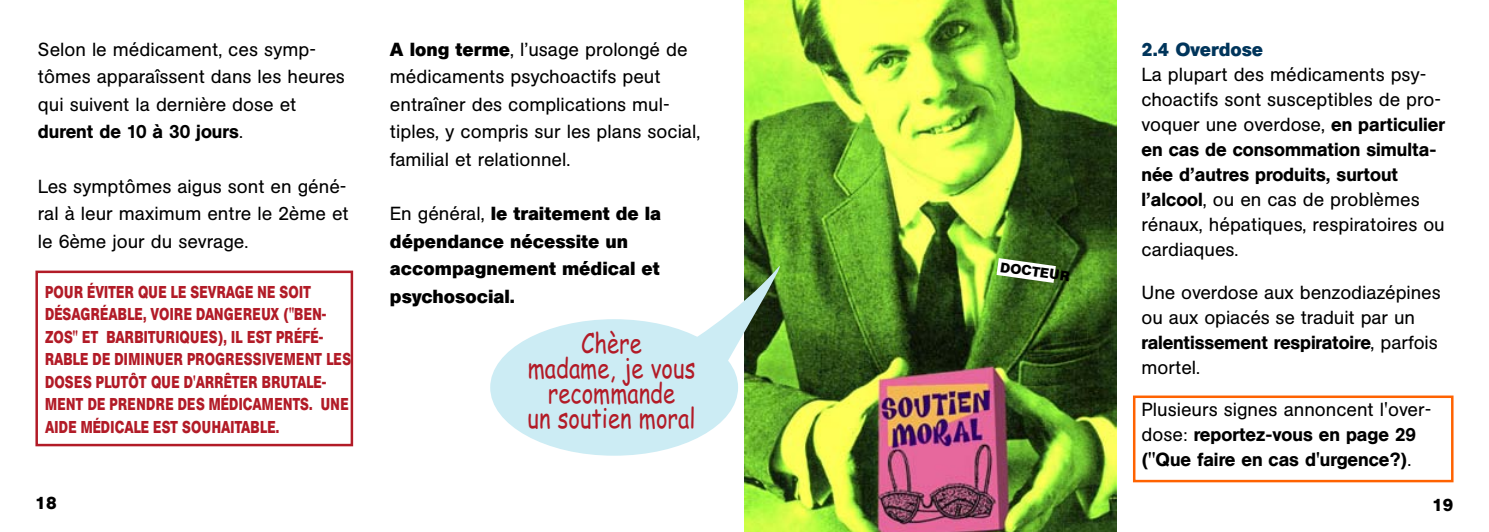
<style>
.page{position:relative;width:1489px;height:532px;background:#fff}
.page>*{position:absolute;margin:0;border:0;box-sizing:border-box;transform-origin:0 0}
.t1{font:27.5px/25px "Comic Sans MS";color:#b21b27;text-align:center;scale:.8 1}
.t2{font:18.75px/25px "AG Buch BQ";color:#000}
.t3{font:500 18.75px/25px "AG Buch BQ";color:#000}
.t4{font:700 18.75px/27.5px "AG Buch BQ";color:#000}
.t5{font:700 17.5px "AG Buch BQ";color:#000}
.t6{font:700 17px/22.5px "AG Buch BQ";letter-spacing:.02em;color:#b21b27;scale:.75 1}
.t7{font:700 13.75px "AG Buch BQ";color:#000}
.s1{font-weight:500}
.s2{font-weight:700}
.s3{font-weight:400}
.s4{font-weight:700;color:#00355b}
</style>
<div class="page">
<div style="left:35px;top:270px;width:318px;height:176px;border:2px solid #b21b27"></div>
<img style="left:744px;top:0;width:372px;height:531px">
<div style="left:490px;top:319px;width:248px;height:136px;background:#ccecf4;border-radius:50%"></div>
<svg style="left:672px;top:250px;width:120px;height:127px"></svg>
<svg style="left:996px;top:258px;width:59px;height:25px"></svg>
<div style="left:1132px;top:395px;width:321px;height:87px;border:2px solid #ff6200"></div>
<p class="t2" style="left:38px;top:35px;width:308px;line-height:27.5px">Selon le médicament, ces symp&shy;tômes apparaîssent dans les heures qui suivent la dernière dose et <span class="s1">durent de 10 à 30 jours</span>.</p>
<p class="t2" style="left:38px;top:172px;width:312px;line-height:27.5px">Les symptômes aigus sont en géné&shy;ral à leur maximum entre le 2ème et le 6ème jour du sevrage.</p>
<p class="t6" style="left:45px;top:280px;width:409px">POUR ÉVITER QUE LE SEVRAGE NE SOIT DÉSAGRÉABLE, VOIRE DANGEREUX ("BEN-ZOS" ET BARBITURIQUES), IL EST PRÉFÉ-RABLE DE DIMINUER PROGRESSIVEMENT LES DOSES PLUTÔT QUE D'ARRÊTER BRUTALE-MENT DE PRENDRE DES MÉDICAMENTS. UNE AIDE MÉDICALE EST SOUHAITABLE.</p>
<p class="t2" style="left:390px;top:35px;width:312px;line-height:27.5px"><span class="s2">A long terme</span>, l’usage prolongé de médicaments psychoactifs peut entraîner des complications mul&shy;tiples, y compris sur les plans social, familial et relationnel.</p>
<p class="t4" style="left:390px;top:200px;width:273px"><span class="s3">En général,</span> le traitement de la dépendance nécessite un accompagnement médical et psychosocial.</p>
<p class="t1" style="left:527px;top:331px;width:211px">Chère<br>madame, je vous recommande<br>un soutien moral</p>
<p class="t7" style="left:1001px;top:259px;width:71px;rotate:8deg">DOCTEUR</p>
<p class="t2" style="left:1141px;top:37px;width:305px"><span class="s4">2.4 Overdose<br></span>La plupart des médicaments psy&shy;choactifs sont susceptibles de pro&shy;voquer une overdose, <span class="s1">en particulier en cas de consommation simulta&shy;née d’autres produits, surtout l’alcool</span>, ou en cas de problèmes rénaux, hépatiques, respiratoires ou cardiaques.</p>
<p class="t2" style="left:1141px;top:279px;width:300px">Une overdose aux benzodiazépines ou aux opiacés se traduit par un <span class="s1">ralentissement respiratoire</span>, parfois mortel.</p>
<p class="t3" style="left:1141px;top:396px;width:291px"><span class="s3">Plusieurs signes annoncent l'over&shy;dose:</span> reportez-vous en page 29 ("Que faire en cas d'urgence?)<span class="s3">.</span></p>
<p class="t5" style="left:36px;top:493px;width:23px">18</p>
<p class="t5" style="left:1432px;top:495px;width:23px">19</p>
</div>
